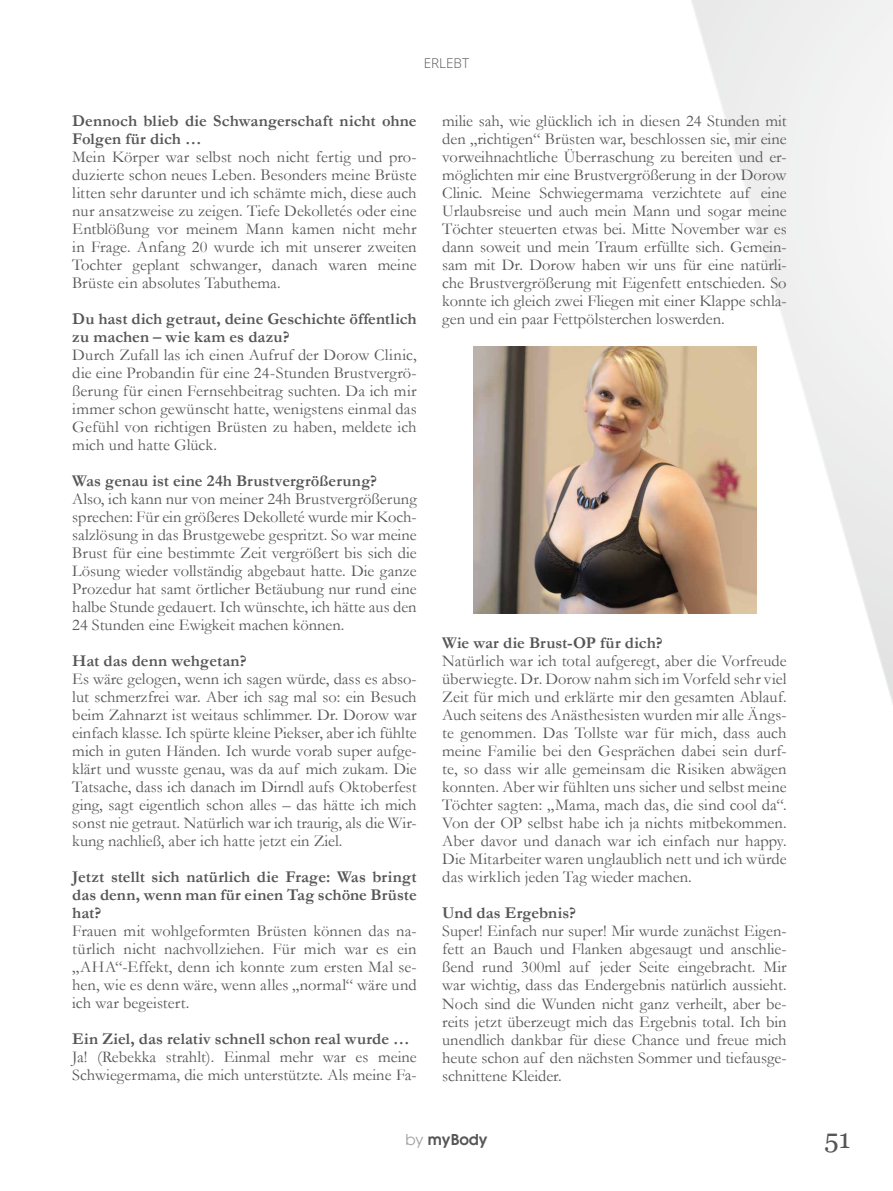
<style>
.page{position:relative;width:893px;height:1191px;background:#fff}
.page>*{position:absolute;margin:0;border:0;box-sizing:border-box;transform-origin:0 0}
.t1{font:27px "Georgia";color:#565656}
.t2{font:16.5px/18px "Garamond";color:#565656;text-align:justify}
.t3{font:700 16.5px/18px "Garamond";letter-spacing:.005em;color:#565656}
.t4{font:600 15px "Avant Garde LT";color:#565656}
.t5{font:300 13.5px "Open Sans";color:#565656}
.s1{font-weight:400;color:#9c9d9d}
</style>
<div class="page">
<svg style="left:548px;top:0;width:345px;height:704px"></svg>
<img style="left:474px;top:347px;width:283px;height:266px">
<p class="t5" style="left:424px;top:54px;width:47px">ERLEBT</p>
<p class="t3" style="left:72px;top:112px;width:346px">Dennoch blieb die Schwangerschaft nicht ohne<br>Folgen für dich …</p>
<p class="t2" style="left:72px;top:147px;width:346px">Mein Körper war selbst noch nicht fertig und pro&shy;duzierte schon neues Leben. Besonders meine Brüste litten sehr darunter und ich schämte mich, diese auch nur ansatzweise zu zeigen. Tiefe Dekolletés oder eine Entblößung vor meinem Mann kamen nicht mehr in Frage. Anfang 20 wurde ich mit unserer zweiten Tochter geplant schwanger, danach waren meine Brüste ein absolutes Tabuthema.</p>
<p class="t3" style="left:72px;top:310px;width:346px">Du hast dich getraut, deine Geschichte öffentlich zu machen – wie kam es dazu?</p>
<p class="t2" style="left:72px;top:345px;width:346px">Durch Zufall las ich einen Aufruf der Dorow Clinic, die eine Probandin für eine 24-Stunden Brustvergrö&shy;ßerung für einen Fernsehbeitrag suchten. Da ich mir immer schon gewünscht hatte, wenigstens einmal das Gefühl von richtigen Brüsten zu haben, meldete ich mich und hatte Glück.</p>
<p class="t3" style="left:72px;top:472px;width:306px">Was genau ist eine 24h Brustvergrößerung?</p>
<p class="t2" style="left:72px;top:489px;width:346px">Also, ich kann nur von meiner 24h Brustvergrößerung sprechen: Für ein größeres Dekolleté wurde mir Koch&shy;salzlösung in das Brustgewebe gespritzt. So war meine Brust für eine bestimmte Zeit vergrößert bis sich die Lösung wieder vollständig abgebaut hatte. Die ganze Prozedur hat samt örtlicher Betäubung nur rund eine halbe Stunde gedauert. Ich wünschte, ich hätte aus den 24 Stunden eine Ewigkeit machen können.</p>
<p class="t3" style="left:72px;top:652px;width:176px">Hat das denn wehgetan?</p>
<p class="t2" style="left:72px;top:669px;width:346px">Es wäre gelogen, wenn ich sagen würde, dass es abso&shy;lut schmerzfrei war. Aber ich sag mal so: ein Besuch beim Zahnarzt ist weitaus schlimmer. Dr. Dorow war einfach klasse. Ich spürte kleine Piekser, aber ich fühlte mich in guten Händen. Ich wurde vorab super aufge&shy;klärt und wusste genau, was da auf mich zukam. Die Tatsache, dass ich danach im Dirndl aufs Oktoberfest ging, sagt eigentlich schon alles – das hätte ich mich sonst nie getraut. Natürlich war ich traurig, als die Wir&shy;kung nachließ, aber ich hatte jetzt ein Ziel.</p>
<p class="t3" style="left:72px;top:868px;width:346px;text-align:justify">Jetzt stellt sich natürlich die Frage: Was bringt das denn, wenn man für einen Tag schöne Brüste hat?</p>
<p class="t2" style="left:72px;top:921px;width:346px">Frauen mit wohlgeformten Brüsten können das na&shy;türlich nicht nachvollziehen. Für mich war es ein „AHA“-Effekt, denn ich konnte zum ersten Mal se&shy;hen, wie es denn wäre, wenn alles „normal“ wäre und ich war begeistert.</p>
<p class="t3" style="left:72px;top:1030px;width:339px">Ein Ziel, das relativ schnell schon real wurde …</p>
<p class="t2" style="left:72px;top:1047px;width:346px">Ja! (Rebekka strahlt). Einmal mehr war es meine<br>Schwiegermama, die mich unterstützte. Als meine Fa-</p>
<p class="t2" style="left:442px;top:111px;width:346px">milie sah, wie glücklich ich in diesen 24 Stunden mit den „richtigen“ Brüsten war, beschlossen sie, mir eine vorweihnachtliche Überraschung zu bereiten und er&shy;möglichten mir eine Brustvergrößerung in der Dorow Clinic. Meine Schwiegermama verzichtete auf eine Urlaubsreise und auch mein Mann und sogar meine Töchter steuerten etwas bei. Mitte November war es dann soweit und mein Traum erfüllte sich. Gemein&shy;sam mit Dr. Dorow haben wir uns für eine natürli&shy;che Brustvergrößerung mit Eigenfett entschieden. So konnte ich gleich zwei Fliegen mit einer Klappe schla&shy;gen und ein paar Fettpölsterchen loswerden.</p>
<p class="t3" style="left:442px;top:634px;width:222px">Wie war die Brust-OP für dich?</p>
<p class="t2" style="left:442px;top:651px;width:346px">Natürlich war ich total aufgeregt, aber die Vorfreude überwiegte. Dr. Dorow nahm sich im Vorfeld sehr viel Zeit für mich und erklärte mir den gesamten Ablauf.<br>Auch seitens des Anästhesisten wurden mir alle Ängs&shy;te genommen. Das Tollste war für mich, dass auch meine Familie bei den Gesprächen dabei sein durf&shy;te, so dass wir alle gemeinsam die Risiken abwägen konnten. Aber wir fühlten uns sicher und selbst meine Töchter sagten: „Mama, mach das, die sind cool da“.<br>Von der OP selbst habe ich ja nichts mitbekommen.<br>Aber davor und danach war ich einfach nur happy.<br>Die Mitarbeiter waren unglaublich nett und ich würde das wirklich jeden Tag wieder machen.</p>
<p class="t3" style="left:442px;top:904px;width:135px">Und das Ergebnis?</p>
<p class="t2" style="left:442px;top:922px;width:346px">Super! Einfach nur super! Mir wurde zunächst Eigen&shy;fett an Bauch und Flanken abgesaugt und anschlie&shy;ßend rund 300ml auf jeder Seite eingebracht. Mir war wichtig, dass das Endergebnis natürlich aussieht.<br>Noch sind die Wunden nicht ganz verheilt, aber be&shy;reits jetzt überzeugt mich das Ergebnis total. Ich bin unendlich dankbar für diese Chance und freue mich heute schon auf den nächsten Sommer und tiefausge&shy;schnittene Kleider.</p>
<p class="t4" style="left:405px;top:1129px;width:84px"><span class="s1">by</span> myBody</p>
<h1 class="t1" style="left:825px;top:1122px;width:27px">51</h1>
</div>
